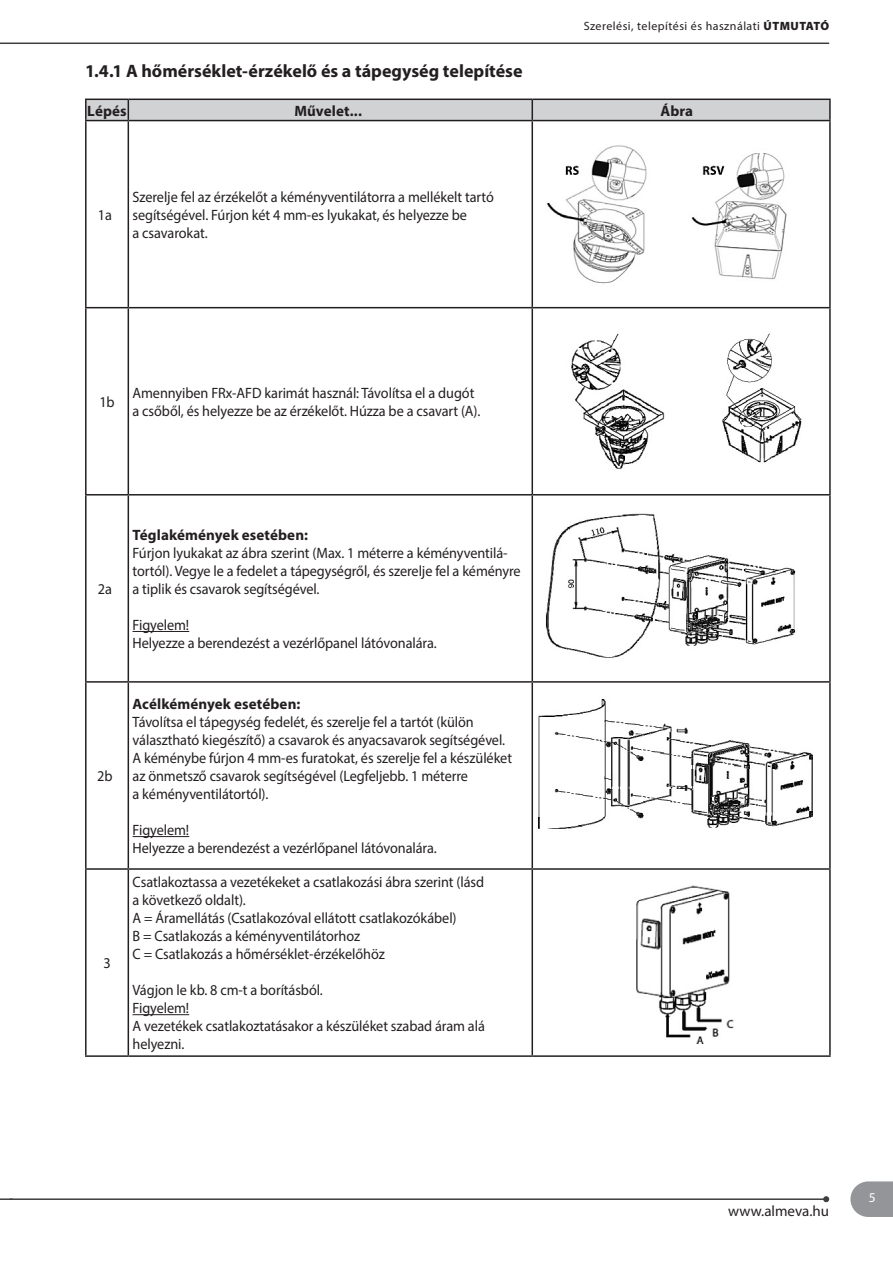
<style>
.page{position:relative;width:893px;height:1263px;background:#fff}
.page>*{position:absolute;margin:0;border:0;box-sizing:border-box;transform-origin:0 0}
.t1{font:700 18px "Myriad Pro";color:#231f20}
.t2{font:15px/18px "Myriad Pro";letter-spacing:-.005em;color:#231f20;scale:.95 1}
.t3{font:700 15px "Myriad Pro";letter-spacing:.005em;color:#231f20}
.t4{font:15px "Myriad Pro";letter-spacing:-.005em;color:#231f20}
.t5{font:13.5px "Myriad Pro";color:#fff}
.t6{font:12px "Myriad Pro";letter-spacing:.04em;color:#231f20}
.s1{font-weight:900}
</style>
<div class="page">
<hr style="left:85px;top:99px;width:43px;height:1px;background:#231f20">
<hr style="left:85px;top:100px;width:2px;height:20px;background:#231f20">
<svg style="left:86px;top:99px;width:743px;height:21px;background:#c9cacc"></svg>
<hr style="left:532px;top:99px;width:299px;height:1px;background:#231f20">
<hr style="left:531px;top:100px;width:2px;height:20px;background:#231f20">
<hr style="left:829px;top:100px;width:2px;height:20px;background:#231f20">
<hr style="left:85px;top:120px;width:43px;height:1px;background:#231f20">
<hr style="left:85px;top:121px;width:2px;height:186px;background:#231f20">
<hr style="left:128px;top:120px;width:404px;height:1px;background:#231f20">
<hr style="left:128px;top:121px;width:1px;height:186px;background:#231f20">
<hr style="left:532px;top:120px;width:299px;height:1px;background:#231f20">
<hr style="left:531px;top:121px;width:2px;height:186px;background:#231f20">
<hr style="left:829px;top:121px;width:2px;height:186px;background:#231f20">
<hr style="left:85px;top:307px;width:43px;height:1px;background:#231f20">
<hr style="left:85px;top:308px;width:2px;height:186px;background:#231f20">
<hr style="left:128px;top:307px;width:404px;height:1px;background:#231f20">
<hr style="left:128px;top:308px;width:1px;height:186px;background:#231f20">
<hr style="left:532px;top:307px;width:299px;height:1px;background:#231f20">
<hr style="left:531px;top:308px;width:2px;height:186px;background:#231f20">
<hr style="left:829px;top:308px;width:2px;height:186px;background:#231f20">
<hr style="left:85px;top:494px;width:43px;height:1px;background:#231f20">
<hr style="left:85px;top:495px;width:2px;height:186px;background:#231f20">
<hr style="left:128px;top:494px;width:404px;height:1px;background:#231f20">
<hr style="left:128px;top:495px;width:1px;height:186px;background:#231f20">
<hr style="left:532px;top:494px;width:299px;height:1px;background:#231f20">
<hr style="left:531px;top:495px;width:2px;height:186px;background:#231f20">
<hr style="left:829px;top:495px;width:2px;height:186px;background:#231f20">
<hr style="left:85px;top:681px;width:43px;height:2px;background:#231f20">
<hr style="left:85px;top:683px;width:2px;height:185px;background:#231f20">
<hr style="left:128px;top:681px;width:404px;height:2px;background:#231f20">
<hr style="left:128px;top:683px;width:1px;height:185px;background:#231f20">
<hr style="left:532px;top:681px;width:299px;height:2px;background:#231f20">
<hr style="left:531px;top:683px;width:2px;height:185px;background:#231f20">
<hr style="left:829px;top:683px;width:2px;height:185px;background:#231f20">
<hr style="left:85px;top:868px;width:43px;height:2px;background:#231f20">
<hr style="left:85px;top:870px;width:2px;height:185px;background:#231f20">
<hr style="left:128px;top:868px;width:404px;height:2px;background:#231f20">
<hr style="left:128px;top:870px;width:1px;height:185px;background:#231f20">
<hr style="left:532px;top:868px;width:299px;height:2px;background:#231f20">
<hr style="left:531px;top:870px;width:2px;height:185px;background:#231f20">
<hr style="left:829px;top:870px;width:2px;height:185px;background:#231f20">
<hr style="left:85px;top:1055px;width:43px;height:2px;background:#231f20">
<hr style="left:128px;top:1055px;width:404px;height:2px;background:#231f20">
<hr style="left:532px;top:1055px;width:299px;height:2px;background:#231f20">
<img style="left:547px;top:145px;width:240px;height:139px">
<img style="left:571px;top:333px;width:231px;height:136px">
<hr style="left:133px;top:631px;width:56px;height:1px;background:#231f20">
<img style="left:545px;top:513px;width:251px;height:145px">
<hr style="left:133px;top:836px;width:56px;height:1px;background:#231f20">
<img style="left:538px;top:699px;width:275px;height:130px">
<hr style="left:133px;top:1014px;width:56px;height:1px;background:#231f20">
<img style="left:636px;top:885px;width:98px;height:158px">
<svg style="left:850px;top:1181px;width:43px;height:36px;background:#9fa0a3"></svg>
<svg style="left:0;top:1198px;width:10px;height:2px"></svg>
<hr style="left:0;top:43px;width:829px;height:1px;background:#3e3e3f">
<hr style="left:10px;top:1198px;width:816px;height:2px;background:#3e3e3f">
<svg style="left:823px;top:1196px;width:6px;height:6px"></svg>
<p class="t6" style="left:584px;top:19px;width:247px">Szerelési, telepítési és használati <span class="s1">ÚTMUTATÓ</span></p>
<p class="t1" style="left:85px;top:59px;width:439px">1.4.1 A hőmérséklet-érzékelő és a tápegység telepítése</p>
<p class="t3" style="left:87px;top:101px;width:41px">Lépés</p>
<p class="t3" style="left:294px;top:101px;width:69px">Művelet...</p>
<p class="t3" style="left:661px;top:101px;width:34px">Ábra</p>
<p class="t2" style="left:98px;top:205px;width:16px">1a</p>
<p class="t2" style="left:133px;top:187px;width:382px">Szerelje fel az érzékelőt a kéményventilátorra a mellékelt tartó segítségével. Fúrjon két 4 mm-es lyukakat, és helyezze be<br>a csavarokat.</p>
<p class="t2" style="left:99px;top:393px;width:18px">1b</p>
<p class="t2" style="left:133px;top:384px;width:368px">Amennyiben FRx-AFD karimát használ: Távolítsa el a dugót a csőből, és helyezze be az érzékelőt. Húzza be a csavart (A).</p>
<p class="t2" style="left:98px;top:580px;width:16px">2a</p>
<p class="t2" style="left:97px;top:767px;width:18px">2b</p>
<p class="t2" style="left:103px;top:954px;width:9px">3</p>
<p class="t3" style="left:133px;top:525px;width:177px">Téglakémények esetében:</p>
<p class="t2" style="left:133px;top:544px;width:410px">Fúrjon lyukakat az ábra szerint (Max. 1 méterre a kéményventilá&shy;tortól). Vegye le a fedelet a tápegységről, és szerelje fel a kéményre a tiplik és csavarok segítségével.</p>
<p class="t2" style="left:133px;top:616px;width:322px">Figyelem!<br>Helyezze a berendezést a vezérlőpanel látóvonalára.</p>
<p class="t3" style="left:133px;top:694px;width:169px">Acélkémények esetében:</p>
<p class="t2" style="left:133px;top:713px;width:401px">Távolítsa el tápegység fedelét, és szerelje fel a tartót (külön választható kiegészítő) a csavarok és anyacsavarok segítségével.<br>A kéménybe fúrjon 4 mm-es furatokat, és szerelje fel a készüléket az önmetsző csavarok segítségével (Legfeljebb. 1 méterre<br>a kéményventilátortól).</p>
<p class="t2" style="left:133px;top:821px;width:322px">Figyelem!<br>Helyezze a berendezést a vezérlőpanel látóvonalára.</p>
<p class="t2" style="left:133px;top:873px;width:372px">Csatlakoztassa a vezetékeket a csatlakozási ábra szerint (lásd a következő oldalt).<br>A = Áramellátás (Csatlakozóval ellátott csatlakozókábel)<br>B = Csatlakozás a kéményventilátorhoz<br>C = Csatlakozás a hőmérséklet-érzékelőhöz</p>
<p class="t2" style="left:133px;top:981px;width:372px">Vágjon le kb. 8 cm-t a borításból.<br>Figyelem!<br>A vezetékek csatlakoztatásakor a készüléket szabad áram alá helyezni.</p>
<p class="t4" style="left:728px;top:1202px;width:102px">www.almeva.hu</p>
<p class="t5" style="left:869px;top:1189px;width:8px">5</p>
</div>
